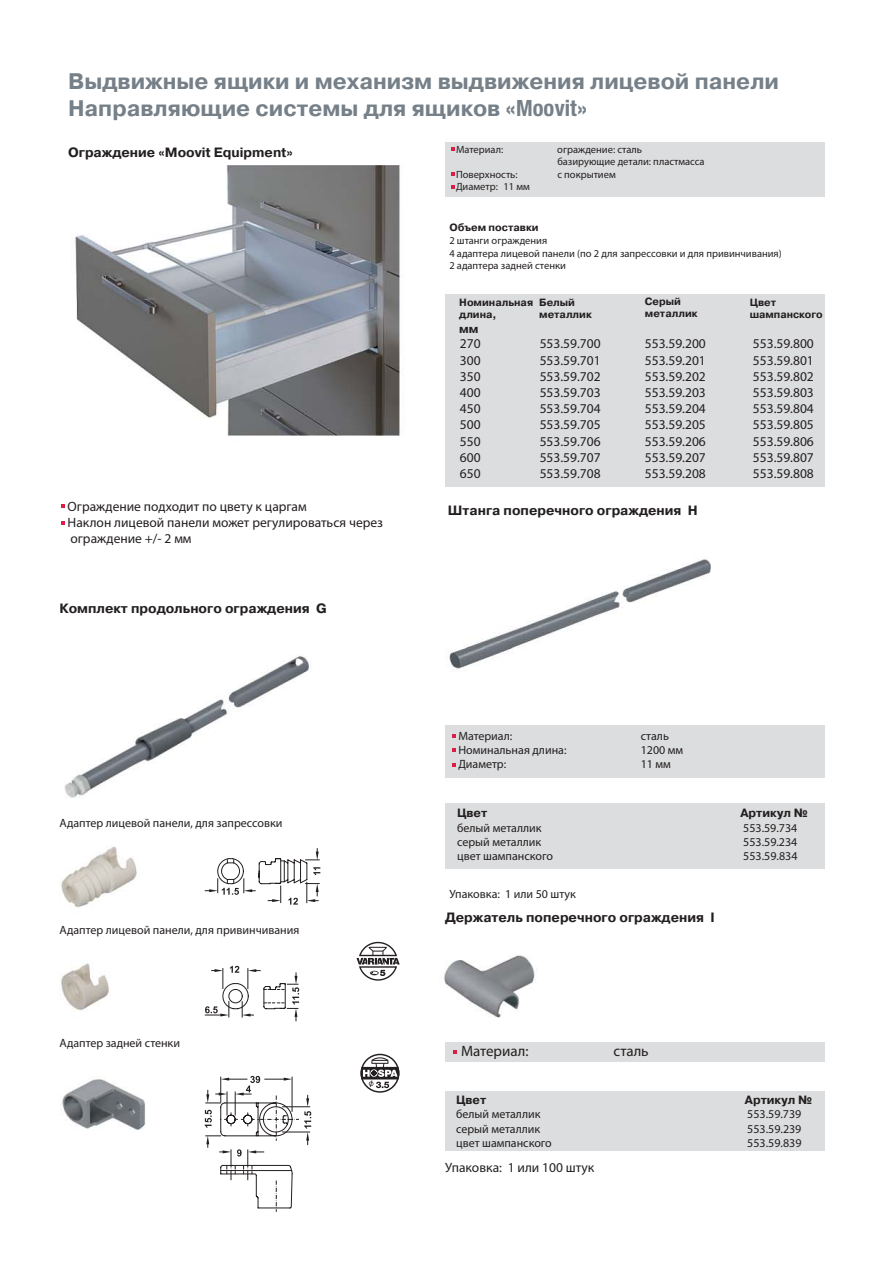
<style>
.page{position:relative;width:893px;height:1263px;background:#fff}
.page>*{position:absolute;margin:0;border:0;box-sizing:border-box;transform-origin:0 0}
.t1{font:700 22.5px/27px "Pragmatica C";color:#768088}
.t2{font:15px "Myriad Pro";color:#231f20}
.t3{font:13.5px/16.2px "Myriad Pro";color:#231f20}
.t4{font:700 13.5px "Pragmatica C";color:#231f20}
.t5{font:12px "Myriad Pro";color:#231f20}
.t6{font:700 12px "Pragmatica C";color:#231f20}
.t7{font:10.5px/12.6px "Myriad Pro";color:#231f20}
.t8{font:700 10.5px/12.6px "Pragmatica C";color:#231f20}
.s1{font-family:"Helvetica Neue";font-stretch:condensed}
</style>
<div class="page">
<img style="left:60px;top:166px;width:650px;height:964px">
<div style="left:446px;top:142px;width:379px;height:54px;background:#dcddde"></div>
<div style="left:446px;top:294px;width:379px;height:192px;background:#dcddde"></div>
<div style="left:446px;top:725px;width:379px;height:52px;background:#dcddde"></div>
<div style="left:446px;top:1043px;width:379px;height:19px;background:#dcddde"></div>
<div style="left:446px;top:1091px;width:379px;height:60px;background:#dcddde"></div>
<div style="left:446px;top:804px;width:379px;height:65px;background:#dcddde"></div>
<svg style="left:62px;top:504px;width:3px;height:4px"></svg>
<svg style="left:62px;top:521px;width:3px;height:4px"></svg>
<svg style="left:452px;top:763px;width:3px;height:4px"></svg>
<svg style="left:205px;top:848px;width:115px;height:57px"></svg>
<svg style="left:205px;top:966px;width:94px;height:55px"></svg>
<svg style="left:205px;top:1076px;width:106px;height:136px"></svg>
<div style="left:360px;top:1054px;width:39px;height:39px;border:1px solid #231f20;border-radius:50%"></div>
<svg style="left:361px;top:1034px;width:38px;height:55px"></svg>
<svg style="left:356px;top:942px;width:44px;height:39px"></svg>
<h1 class="t1" style="left:68px;top:69px;width:712px">Выдвижные ящики и механизм выдвижения лицевой панели<br>Направляющие системы для ящиков «<span class="s1">Moovit</span>»</h1>
<p class="t4" style="left:68px;top:147px;width:226px">Ограждение «Moovit Equipment»</p>
<p class="t7" style="left:456px;top:143px;width:49px">Материал:</p>
<p class="t7" style="left:557px;top:143px;width:149px">ограждение: сталь<br>базирующие детали: пластмасса</p>
<p class="t7" style="left:456px;top:169px;width:63px">Поверхность:</p>
<p class="t7" style="left:557px;top:169px;width:60px">с покрытием</p>
<p class="t7" style="left:456px;top:181px;width:75px">Диаметр: 11 мм</p>
<p class="t8" style="left:449px;top:222px;width:91px">Объем поставки</p>
<p class="t7" style="left:449px;top:235px;width:334px">2 штанги ограждения<br>4 адаптера лицевой панели (по 2 для запрессовки и для привинчивания)<br>2 адаптера задней стенки</p>
<p class="t8" style="left:539px;top:297px;width:54px">Белый металлик</p>
<p class="t8" style="left:645px;top:296px;width:54px">Серый металлик</p>
<p class="t8" style="left:750px;top:297px;width:74px">Цвет шампанского</p>
<p class="t8" style="left:459px;top:297px;width:75px">Номинальная длина,</p>
<p class="t6" style="left:459px;top:324px;width:21px">мм</p>
<p class="t3" style="left:68px;top:499px;width:317px">Ограждение подходит по цвету к царгам<br>Наклон лицевой панели может регулироваться через ограждение +/- 2 мм</p>
<p class="t4" style="left:60px;top:603px;width:269px">Комплект продольного ограждения G</p>
<p class="t5" style="left:60px;top:818px;width:224px">Адаптер лицевой панели, для запрессовки</p>
<p class="t5" style="left:60px;top:925px;width:241px">Адаптер лицевой панели, для привинчивания</p>
<p class="t5" style="left:60px;top:1038px;width:122px">Адаптер задней стенки</p>
<p class="t3" style="left:460px;top:337px;width:22px">270</p>
<p class="t3" style="left:540px;top:337px;width:62px">553.59.700</p>
<p class="t3" style="left:645px;top:337px;width:62px">553.59.200</p>
<p class="t3" style="left:753px;top:337px;width:62px">553.59.800</p>
<p class="t3" style="left:460px;top:353px;width:22px">300</p>
<p class="t3" style="left:540px;top:353px;width:62px">553.59.701</p>
<p class="t3" style="left:645px;top:353px;width:62px">553.59.201</p>
<p class="t3" style="left:753px;top:353px;width:62px">553.59.801</p>
<p class="t3" style="left:460px;top:369px;width:22px">350</p>
<p class="t3" style="left:540px;top:369px;width:62px">553.59.702</p>
<p class="t3" style="left:645px;top:369px;width:62px">553.59.202</p>
<p class="t3" style="left:753px;top:369px;width:62px">553.59.802</p>
<p class="t3" style="left:460px;top:385px;width:22px">400</p>
<p class="t3" style="left:540px;top:385px;width:62px">553.59.703</p>
<p class="t3" style="left:645px;top:385px;width:62px">553.59.203</p>
<p class="t3" style="left:753px;top:385px;width:62px">553.59.803</p>
<p class="t3" style="left:460px;top:402px;width:22px">450</p>
<p class="t3" style="left:540px;top:402px;width:62px">553.59.704</p>
<p class="t3" style="left:645px;top:402px;width:62px">553.59.204</p>
<p class="t3" style="left:753px;top:402px;width:62px">553.59.804</p>
<p class="t3" style="left:460px;top:418px;width:22px">500</p>
<p class="t3" style="left:540px;top:418px;width:62px">553.59.705</p>
<p class="t3" style="left:645px;top:418px;width:62px">553.59.205</p>
<p class="t3" style="left:753px;top:418px;width:62px">553.59.805</p>
<p class="t3" style="left:460px;top:434px;width:22px">550</p>
<p class="t3" style="left:540px;top:434px;width:62px">553.59.706</p>
<p class="t3" style="left:645px;top:434px;width:62px">553.59.206</p>
<p class="t3" style="left:753px;top:434px;width:62px">553.59.806</p>
<p class="t3" style="left:460px;top:450px;width:22px">600</p>
<p class="t3" style="left:540px;top:450px;width:62px">553.59.707</p>
<p class="t3" style="left:645px;top:450px;width:62px">553.59.207</p>
<p class="t3" style="left:753px;top:450px;width:62px">553.59.807</p>
<p class="t3" style="left:460px;top:466px;width:22px">650</p>
<p class="t3" style="left:540px;top:466px;width:62px">553.59.708</p>
<p class="t3" style="left:645px;top:466px;width:62px">553.59.208</p>
<p class="t3" style="left:753px;top:466px;width:62px">553.59.808</p>
<p class="t4" style="left:448px;top:506px;width:251px">Штанга поперечного ограждения Н</p>
<p class="t5" style="left:458px;top:731px;width:55px">Материал:</p>
<p class="t5" style="left:641px;top:731px;width:30px">сталь</p>
<p class="t5" style="left:458px;top:746px;width:110px">Номинальная длина:</p>
<p class="t5" style="left:641px;top:746px;width:44px">1200 мм</p>
<p class="t5" style="left:458px;top:760px;width:49px">Диаметр:</p>
<p class="t5" style="left:641px;top:760px;width:32px">11 мм</p>
<p class="t6" style="left:457px;top:809px;width:32px">Цвет</p>
<p class="t6" style="left:740px;top:809px;width:69px">Артикул №</p>
<p class="t5" style="left:457px;top:823px;width:86px">белый металлик</p>
<p class="t5" style="left:743px;top:823px;width:56px">553.59.734</p>
<p class="t5" style="left:457px;top:837px;width:86px">серый металлик</p>
<p class="t5" style="left:743px;top:837px;width:56px">553.59.234</p>
<p class="t5" style="left:457px;top:852px;width:97px">цвет шампанского</p>
<p class="t5" style="left:743px;top:852px;width:56px">553.59.834</p>
<p class="t5" style="left:449px;top:890px;width:128px">Упаковка: 1 или 50 штук</p>
<p class="t4" style="left:445px;top:912px;width:271px">Держатель поперечного ограждения I</p>
<p class="t2" style="left:461px;top:1045px;width:69px">Материал:</p>
<p class="t2" style="left:613px;top:1045px;width:37px">сталь</p>
<p class="t6" style="left:456px;top:1095px;width:32px">Цвет</p>
<p class="t6" style="left:745px;top:1095px;width:69px">Артикул №</p>
<p class="t5" style="left:456px;top:1110px;width:86px">белый металлик</p>
<p class="t5" style="left:747px;top:1110px;width:56px">553.59.739</p>
<p class="t5" style="left:456px;top:1124px;width:86px">серый металлик</p>
<p class="t5" style="left:747px;top:1124px;width:56px">553.59.239</p>
<p class="t5" style="left:456px;top:1138px;width:97px">цвет шампанского</p>
<p class="t5" style="left:747px;top:1138px;width:56px">553.59.839</p>
<p class="t3" style="left:445px;top:1161px;width:151px">Упаковка: 1 или 100 штук</p>
</div>
